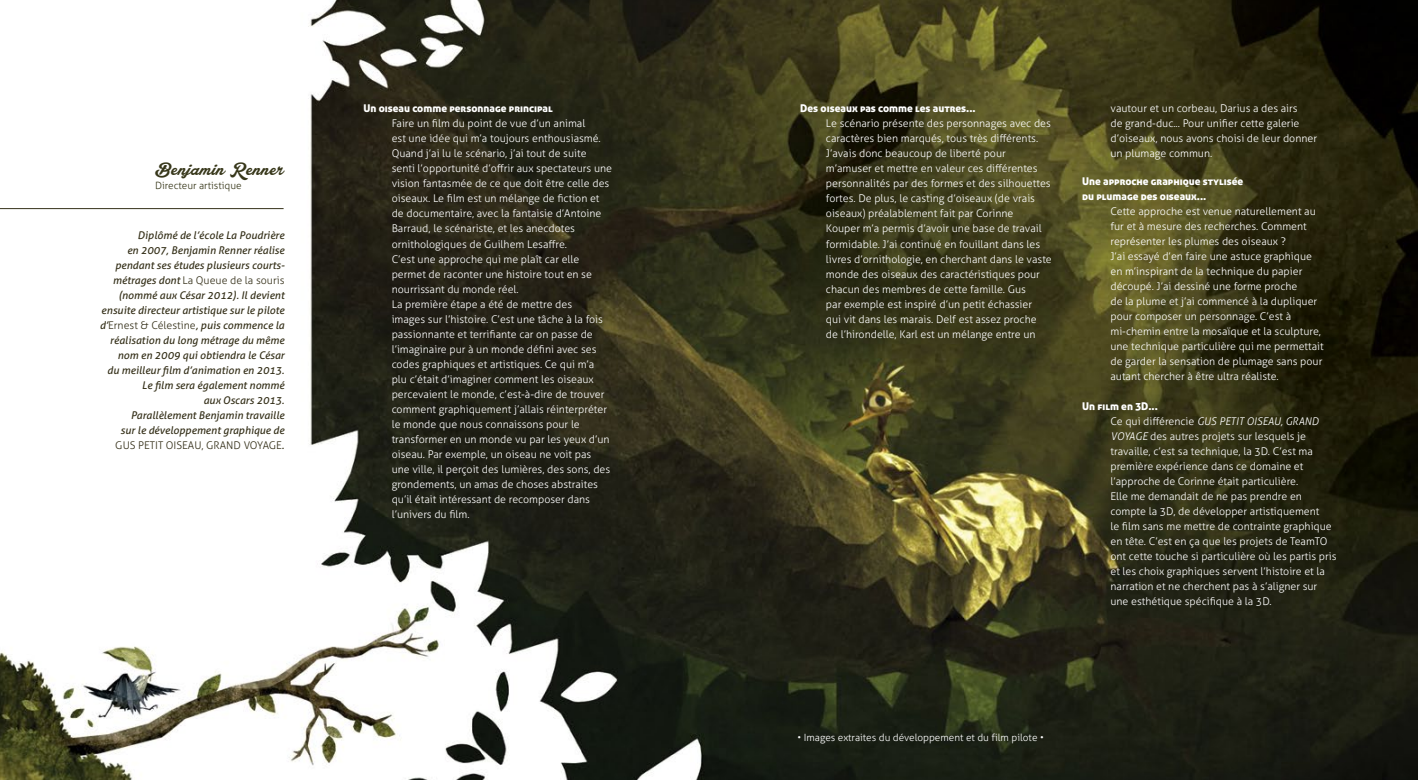
<style>
.page{position:relative;width:1418px;height:780px;background:#fff}
.page>*{position:absolute;margin:0;border:0;box-sizing:border-box;transform-origin:0 0}
.t1{font:18.75px "Lakesight Personal Use Only";color:#37371a}
.t2{font:300 10.62px/15px "Aller";color:#fff}
.t3{font:italic 10.62px/15px "Aller";color:#342f18;text-align:right}
.t4{font:10.62px/15px "Aller Display";color:#fff}
.t5{font:300 10px "Aller";color:#fff}
.t6{font:300 10px "Aller";color:#37371a}
.s1{font-weight:300;font-style:normal}
.s2{font-style:italic}
</style>
<div class="page">
<img style="left:0;top:0;width:1417px;height:780px">
<hr style="left:0;top:208px;width:283px;height:1px;background:#36311a">
<p class="t1" style="left:155px;top:158px;width:130px">Benjamin Renner</p>
<p class="t6" style="left:155px;top:179px;width:88px">Directeur artistique</p>
<p class="t3" style="left:100px;top:228px;width:186px">Diplômé de l’école La Poudrière<br>en 2007, Benjamin Renner réalise pendant ses études plusieurs courts&shy;métrages dont <span class="s1">La Queue de la souris </span>(nommé aux César 2012). Il devient ensuite directeur artistique sur le pilote d’<span class="s1">Ernest &amp; Célestine</span>, puis commence la réalisation du long métrage du même nom en 2009 qui obtiendra le César<br>du meilleur film d’animation en 2013.<br>Le film sera également nommé<br>aux Oscars 2013.<br>Parallèlement Benjamin travaille<br>sur le développement graphique de <span class="s1">GUS PETIT OISEAU, GRAND VOYAGE</span>.</p>
<p class="t4" style="left:363px;top:101px;width:191px">Un oiseau comme personnage principal</p>
<p class="t2" style="left:392px;top:116px;width:222px">Faire un film du point de vue d’un animal<br>est une idée qui m’a toujours enthousiasmé.<br>Quand j’ai lu le scénario, j’ai tout de suite senti l’opportunité d’offrir aux spectateurs une vision fantasmée de ce que doit être celle des oiseaux. Le film est un mélange de fiction et de documentaire, avec la fantaisie d’Antoine Barraud, le scénariste, et les anecdotes ornithologiques de Guilhem Lesaffre.<br>C’est une approche qui me plaît car elle permet de raconter une histoire tout en se nourrissant du monde réel.</p>
<p class="t2" style="left:392px;top:296px;width:220px">La première étape a été de mettre des<br>images sur l’histoire. C’est une tâche à la fois passionnante et terrifiante car on passe de l’imaginaire pur à un monde défini avec ses codes graphiques et artistiques. Ce qui m’a plu c’était d’imaginer comment les oiseaux percevaient le monde, c’est-à-dire de trouver comment graphiquement j’allais réinterpréter le monde que nous connaissons pour le transformer en un monde vu par les yeux d’un oiseau. Par exemple, un oiseau ne voit pas une ville, il perçoit des lumières, des sons, des grondements, un amas de choses abstraites qu’il était intéressant de recomposer dans l’univers du film.</p>
<p class="t4" style="left:800px;top:101px;width:177px">Des oiseaux pas comme les autres...</p>
<p class="t2" style="left:826px;top:116px;width:227px">Le scénario présente des personnages avec des caractères bien marqués, tous très différents.<br>J’avais donc beaucoup de liberté pour m’amuser et mettre en valeur ces différentes personnalités par des formes et des silhouettes fortes. De plus, le casting d’oiseaux (de vrais oiseaux) préalablement fait par Corinne<br>Kouper m’a permis d’avoir une base de travail formidable. J’ai continué en fouillant dans les livres d’ornithologie, en cherchant dans le vaste monde des oiseaux des caractéristiques pour chacun des membres de cette famille. Gus<br>par exemple est inspiré d’un petit échassier<br>qui vit dans les marais. Delf est assez proche<br>de l’hirondelle, Karl est un mélange entre un</p>
<p class="t2" style="left:1110px;top:101px;width:208px">vautour et un corbeau, Darius a des airs<br>de grand-duc... Pour unifier cette galerie d’oiseaux, nous avons choisi de leur donner un plumage commun.</p>
<p class="t4" style="left:1082px;top:173px;width:163px">Une approche graphique stylisée du plumage des oiseaux...</p>
<p class="t2" style="left:1110px;top:204px;width:207px">Cette approche est venue naturellement au fur et à mesure des recherches. Comment représenter les plumes des oiseaux ?<br>J’ai essayé d’en faire une astuce graphique en m’inspirant de la technique du papier découpé. J’ai dessiné une forme proche</p>
<p class="t2" style="left:1110px;top:294px;width:215px">de la plume et j’ai commencé à la dupliquer pour composer un personnage. C’est à mi-chemin entre la mosaïque et la sculpture, une technique particulière qui me permettait de garder la sensation de plumage sans pour autant chercher à être ultra réaliste.</p>
<p class="t4" style="left:1082px;top:398px;width:77px">Un film en 3D...</p>
<p class="t2" style="left:1110px;top:414px;width:228px">Ce qui différencie <span class="s2">GUS PETIT OISEAU, GRAND VOYAGE</span> des autres projets sur lesquels je travaille, c’est sa technique, la 3D. C’est ma première expérience dans ce domaine et l’approche de Corinne était particulière.<br>Elle me demandait de ne pas prendre en compte la 3D, de développer artistiquement<br>le film sans me mettre de contrainte graphique en tête. C’est en ça que les projets de TeamTO ont cette touche si particulière où les partis pris et les choix graphiques servent l’histoire et la narration et ne cherchent pas à s’aligner sur une esthétique spécifique à la 3D.</p>
<p class="t5" style="left:797px;top:731px;width:248px">• Images extraites du développement et du film pilote •</p>
</div>
